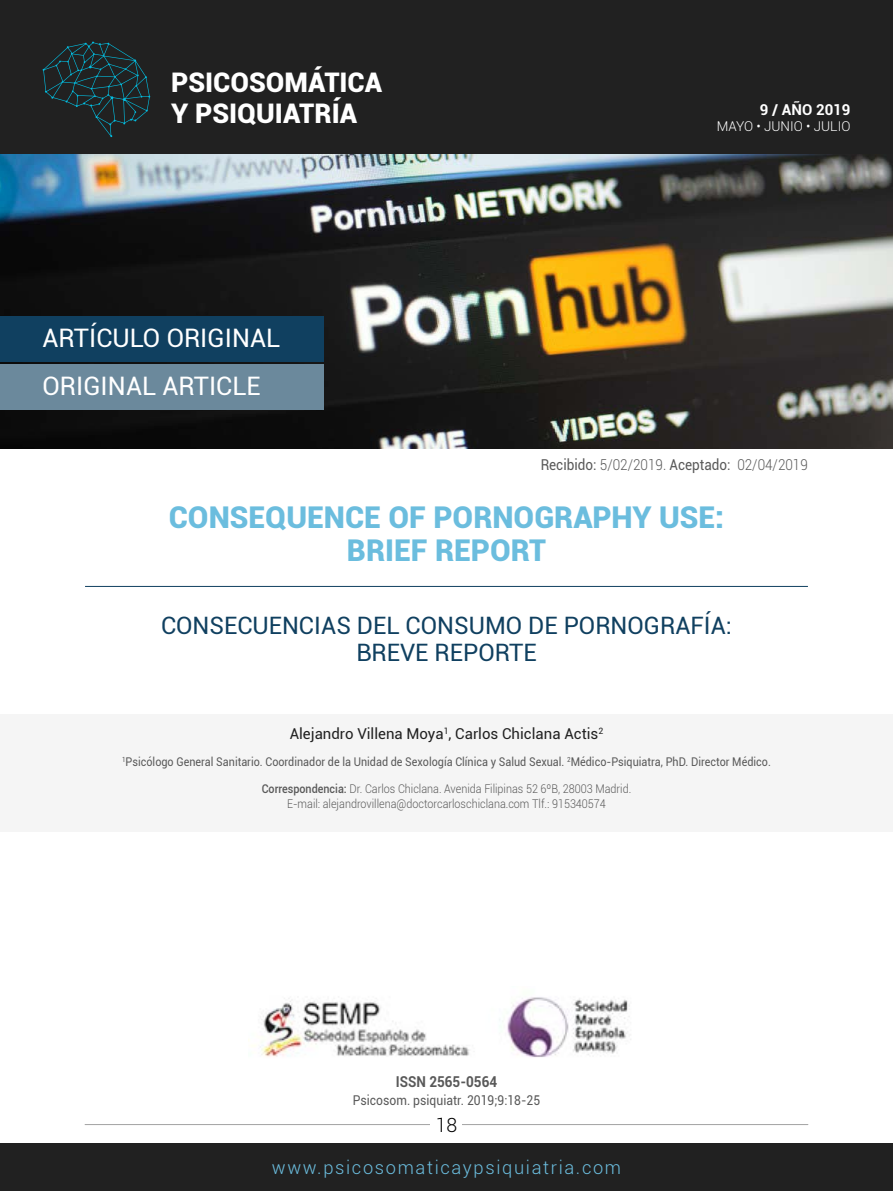
<style>
.page{position:relative;width:893px;height:1191px;background:#fff}
.page>*{position:absolute;margin:0;border:0;box-sizing:border-box;transform-origin:0 0}
.t1{font:900 30px/33px "Roboto";color:#6bbdde;text-align:center}
.t2{font:900 27px/31.5px "Roboto";color:#fff}
.t3{font:25.5px/47.7px "Roboto";color:#fff}
.t4{font:24px/27px "Roboto";color:#104060;text-align:center}
.t5{font:300 19.5px "Roboto";color:#000}
.t6{font:300 18.3px "Roboto";letter-spacing:.09em;color:#6bbdde}
.t7{font:15px "Roboto";color:#212121}
.t8{font:300 15px "Roboto";color:#595959;scale:.9 1}
.t9{font:700 15px "Roboto";color:#595959;scale:.9 1}
.t10{font:700 15px "Roboto";color:#fff}
.t11{font:13.5px "Roboto";color:#595959;scale:.9 1}
.t12{font:300 13.5px "Roboto";color:#fff}
.t13{font:300 12px/15px "Roboto";color:#595959;text-align:center;scale:.9 1}
.t14{font:12px "Roboto";color:#595959;scale:.9 1}
.s1{font-weight:400}
.s2{font-weight:500}
</style>
<div class="page">
<hr style="left:85px;top:1124px;width:723px;height:1px;background:#a2a2a2">
<div style="left:431px;top:1117px;width:31px;height:15px;background:#fff"></div>
<div style="left:0;top:0;width:893px;height:155px;background:#212121"></div>
<svg style="left:43px;top:41px;width:107px;height:96px"></svg>
<img style="left:252px;top:997px;width:379px;height:61px">
<div style="left:0;top:1143px;width:893px;height:48px;background:#212121"></div>
<img style="left:0;top:154px;width:893px;height:294px">
<div style="left:0;top:317px;width:323px;height:45px;background:#104060"></div>
<div style="left:0;top:365px;width:323px;height:45px;background:#6b899c"></div>
<div style="left:0;top:714px;width:893px;height:117px;background:#f5f5f5"></div>
<hr style="left:85px;top:586px;width:723px;height:1px;background:#104060">
<h2 class="t2" style="left:171px;top:65px;width:212px">PSICOSOMÁTICA<br>Y PSIQUIATRÍA</h2>
<h3 class="t3" style="left:43px;top:313px;width:239px">ARTÍCULO ORIGINAL<br>ORIGINAL ARTICLE</h3>
<p class="t10" style="left:760px;top:99px;width:92px">9 / AÑO 2019</p>
<p class="t12" style="left:717px;top:117px;width:135px">MAYO • JUNIO • JULIO</p>
<p class="t8" style="left:541px;top:454px;width:298px"><span class="s1">Recibido:</span> 5/02/2019. <span class="s1">Aceptado:</span> 02/04/2019</p>
<h1 class="t1" style="left:169px;top:499px;width:557px">CONSEQUENCE OF PORNOGRAPHY USE:<br>BRIEF REPORT</h1>
<h3 class="t4" style="left:161px;top:611px;width:572px">CONSECUENCIAS DEL CONSUMO DE PORNOGRAFÍA:<br>BREVE REPORTE</h3>
<p class="t7" style="left:290px;top:723px;width:315px">Alejandro Villena Moya<sup>1</sup>, Carlos Chiclana Actis<sup>2</sup></p>
<p class="t14" style="left:122px;top:753px;width:722px"><sup>1</sup>Psicólogo General Sanitario. Coordinador de la Unidad de Sexología Clínica y Salud Sexual. <sup>2</sup>Médico-Psiquiatra, PhD. Director Médico.</p>
<p class="t13" style="left:262px;top:781px;width:412px"><span class="s2">Correspondencia:</span> Dr. Carlos Chiclana. Avenida Filipinas 52 6ºB, 28003 Madrid.<br>E-mail: alejandrovillena@doctorcarloschiclana.com Tlf.: 915340574</p>
<p class="t9" style="left:396px;top:1071px;width:114px">ISSN 2565-0564</p>
<p class="t11" style="left:353px;top:1090px;width:210px">Psicosom. psiquiatr. 2019;9:18-25</p>
<h3 class="t5" style="left:436px;top:1111px;width:23px">18</h3>
<h3 class="t6" style="left:272px;top:1154px;width:351px">www.psicosomaticaypsiquiatria.com</h3>
</div>
